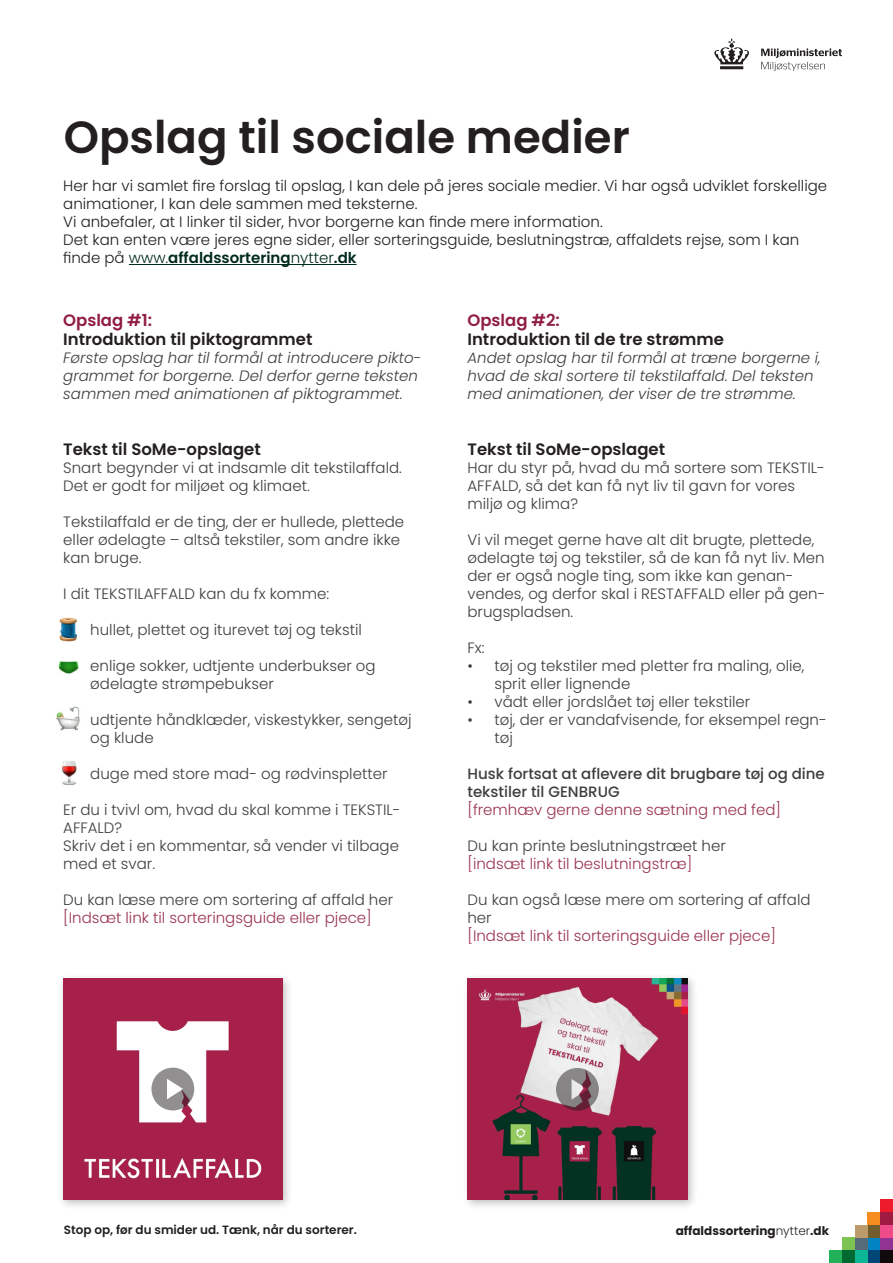
<style>
.page{position:relative;width:893px;height:1263px;background:#fff}
.page>*{position:absolute;margin:0;border:0;box-sizing:border-box;transform-origin:0 0}
.t1{font:600 45px "Poppins";color:#231f20}
.t2{font:600 16.5px "Poppins";color:#231f20}
.t3{font:600 16.5px "Poppins";color:#901c45}
.t4{font:300 15px/18px "Poppins";color:#3e3e3f}
.t5{font:300 15px/18px "Poppins";color:#231f20}
.t6{font:italic 300 15px/18px "Poppins";color:#3e3e3f}
.t7{font:300 15px/18px "Poppins";color:#99344f}
.t8{font:500 15px/18px "Poppins";color:#3e3e3f}
.t9{font:600 12px "Poppins";color:#231f20}
.t10{font:700 12px "Poppins";color:#231f20}
.s1{color:#002a1f}
.s2{font-weight:600;color:#002a1f}
.s3{color:#3e3e3f}
.s4{font-weight:300}
</style>
<div class="page">
<svg style="left:714px;top:38px;width:35px;height:31px"></svg>
<svg style="left:761px;top:48px;width:81px;height:23px"></svg>
<hr style="left:129px;top:264px;width:228px;height:1px;background:#002a1f">
<img style="left:59px;top:617px;width:19px;height:25px">
<img style="left:58px;top:661px;width:21px;height:13px">
<img style="left:56px;top:706px;width:24px;height:25px">
<img style="left:62px;top:761px;width:15px;height:24px">
<div style="left:58px;top:973px;width:235px;height:237px;background:#231f20;opacity:.3"></div>
<img style="left:63px;top:979px;width:219px;height:220px">
<svg style="left:151px;top:1068px;width:43px;height:42px"></svg>
<div style="left:462px;top:973px;width:236px;height:237px;background:#231f20;opacity:.3"></div>
<img style="left:467px;top:979px;width:220px;height:221px">
<svg style="left:556px;top:1068px;width:43px;height:43px;background:#9b868c"></svg>
<div style="left:880px;top:1250px;width:13px;height:13px;background:#110a0c"></div>
<div style="left:880px;top:1237px;width:13px;height:13px;background:#903393"></div>
<div style="left:867px;top:1250px;width:13px;height:13px;background:#004778"></div>
<div style="left:867px;top:1237px;width:13px;height:13px;background:#0084c3"></div>
<div style="left:855px;top:1250px;width:12px;height:13px;background:#0cb795"></div>
<div style="left:855px;top:1237px;width:12px;height:13px;background:#556c78"></div>
<div style="left:842px;top:1250px;width:13px;height:13px;background:#016a32"></div>
<div style="left:842px;top:1237px;width:13px;height:13px;background:#7cc352"></div>
<div style="left:880px;top:1224px;width:13px;height:13px;background:#ef4b89"></div>
<div style="left:880px;top:1212px;width:13px;height:12px;background:#a01b41"></div>
<div style="left:867px;top:1224px;width:13px;height:13px;background:#735d2c"></div>
<div style="left:867px;top:1212px;width:13px;height:12px;background:#f68b1f"></div>
<div style="left:855px;top:1224px;width:12px;height:13px;background:#bb9b69"></div>
<div style="left:880px;top:1199px;width:13px;height:13px;background:#ee1b2d"></div>
<div style="left:829px;top:1250px;width:13px;height:13px;background:#21b259"></div>
<p class="t1" style="left:64px;top:111px;width:568px">Opslag til sociale medier</p>
<p class="t5" style="left:63px;top:177px;width:765px">Her har vi samlet fire forslag til opslag, I kan dele på jeres sociale medier. Vi har også udviklet forskellige animationer, I kan dele sammen med teksterne.</p>
<p class="t5" style="left:63px;top:213px;width:541px">Vi anbefaler, at I linker til sider, hvor borgerne kan finde mere information.</p>
<p class="t5" style="left:63px;top:231px;width:738px">Det kan enten være jeres egne sider, eller sorteringsguide, beslutningstræ, affaldets rejse, som I kan finde på <span class="s1">www.</span><span class="s2">affaldssortering</span><span class="s1">nytter</span><span class="s2">.dk</span></p>
<p class="t3" style="left:63px;top:310px;width:90px">Opslag #1:</p>
<p class="t2" style="left:63px;top:330px;width:251px">Introduktion til piktogrammet</p>
<p class="t6" style="left:63px;top:349px;width:360px">Første opslag har til formål at introducere pikto&shy;grammet for borgerne. Del derfor gerne teksten sammen med animationen af piktogrammet.</p>
<p class="t2" style="left:63px;top:440px;width:199px">Tekst til SoMe-opslaget</p>
<p class="t4" style="left:63px;top:459px;width:340px">Snart begynder vi at indsamle dit tekstilaffald.<br>Det er godt for miljøet og klimaet.</p>
<p class="t4" style="left:63px;top:513px;width:342px">Tekstilaffald er de ting, der er hullede, plettede eller ødelagte – altså tekstiler, som andre ikke kan bruge.</p>
<p class="t4" style="left:63px;top:585px;width:268px">I dit TEKSTILAFFALD kan du fx komme:</p>
<p class="t4" style="left:63px;top:621px;width:300px">• hullet, plettet og iturevet tøj og tekstil</p>
<p class="t4" style="left:90px;top:657px;width:287px;text-indent:-27px">• enlige sokker, udtjente underbukser og ødelagte strømpebukser</p>
<p class="t4" style="left:90px;top:711px;width:323px;text-indent:-27px">• udtjente håndklæder, viskestykker, sengetøj og klude</p>
<p class="t4" style="left:63px;top:765px;width:326px">• duge med store mad- og rødvinspletter</p>
<p class="t4" style="left:63px;top:801px;width:337px">Er du i tvivl om, hvad du skal komme i TEKSTIL-<br>AFFALD?</p>
<p class="t4" style="left:63px;top:837px;width:337px">Skriv det i en kommentar, så vender vi tilbage med et svar.</p>
<p class="t7" style="left:63px;top:891px;width:331px"><span class="s3">Du kan læse mere om sortering af affald her </span>[Indsæt link til sorteringsguide eller pjece]</p>
<p class="t3" style="left:467px;top:310px;width:94px">Opslag #2:</p>
<p class="t2" style="left:467px;top:330px;width:258px">Introduktion til de tre strømme</p>
<p class="t6" style="left:467px;top:349px;width:355px">Andet opslag har til formål at træne borgerne i, hvad de skal sortere til tekstilaffald. Del teksten med animationen, der viser de tre strømme.</p>
<p class="t2" style="left:467px;top:440px;width:199px">Tekst til SoMe-opslaget</p>
<p class="t4" style="left:467px;top:459px;width:357px">Har du styr på, hvad du må sortere som TEKSTIL-<br>AFFALD, så det kan få nyt liv til gavn for vores miljø og klima?</p>
<p class="t4" style="left:467px;top:531px;width:359px">Vi vil meget gerne have alt dit brugte, plettede, ødelagte tøj og tekstiler, så de kan få nyt liv. Men der er også nogle ting, som ikke kan genan&shy;vendes, og derfor skal i RESTAFFALD eller på gen&shy;brugspladsen.</p>
<p class="t4" style="left:467px;top:639px;width:19px">Fx:</p>
<p class="t4" style="left:494px;top:657px;width:312px;text-indent:-27px">• tøj og tekstiler med pletter fra maling, olie, sprit eller lignende</p>
<p class="t4" style="left:467px;top:693px;width:284px">• vådt eller jordslået tøj eller tekstiler</p>
<p class="t4" style="left:494px;top:711px;width:332px;text-indent:-27px">• tøj, der er vandafvisende, for eksempel regn&shy;tøj</p>
<p class="t8" style="left:467px;top:765px;width:359px">Husk fortsat at aflevere dit brugbare tøj og dine tekstiler til GENBRUG</p>
<p class="t7" style="left:467px;top:801px;width:315px">[fremhæv gerne denne sætning med fed]</p>
<p class="t4" style="left:467px;top:837px;width:260px">Du kan printe beslutningstræet her</p>
<p class="t7" style="left:467px;top:855px;width:226px">[indsæt link til beslutningstræ]</p>
<p class="t4" style="left:467px;top:891px;width:345px">Du kan også læse mere om sortering af affald her</p>
<p class="t7" style="left:467px;top:927px;width:310px">[Indsæt link til sorteringsguide eller pjece]</p>
<p class="t9" style="left:64px;top:1223px;width:295px">Stop op, før du smider ud. Tænk, når du sorterer.</p>
<p class="t10" style="left:676px;top:1223px;width:155px">affaldssortering<span class="s4">nytter</span>.dk</p>
</div>
